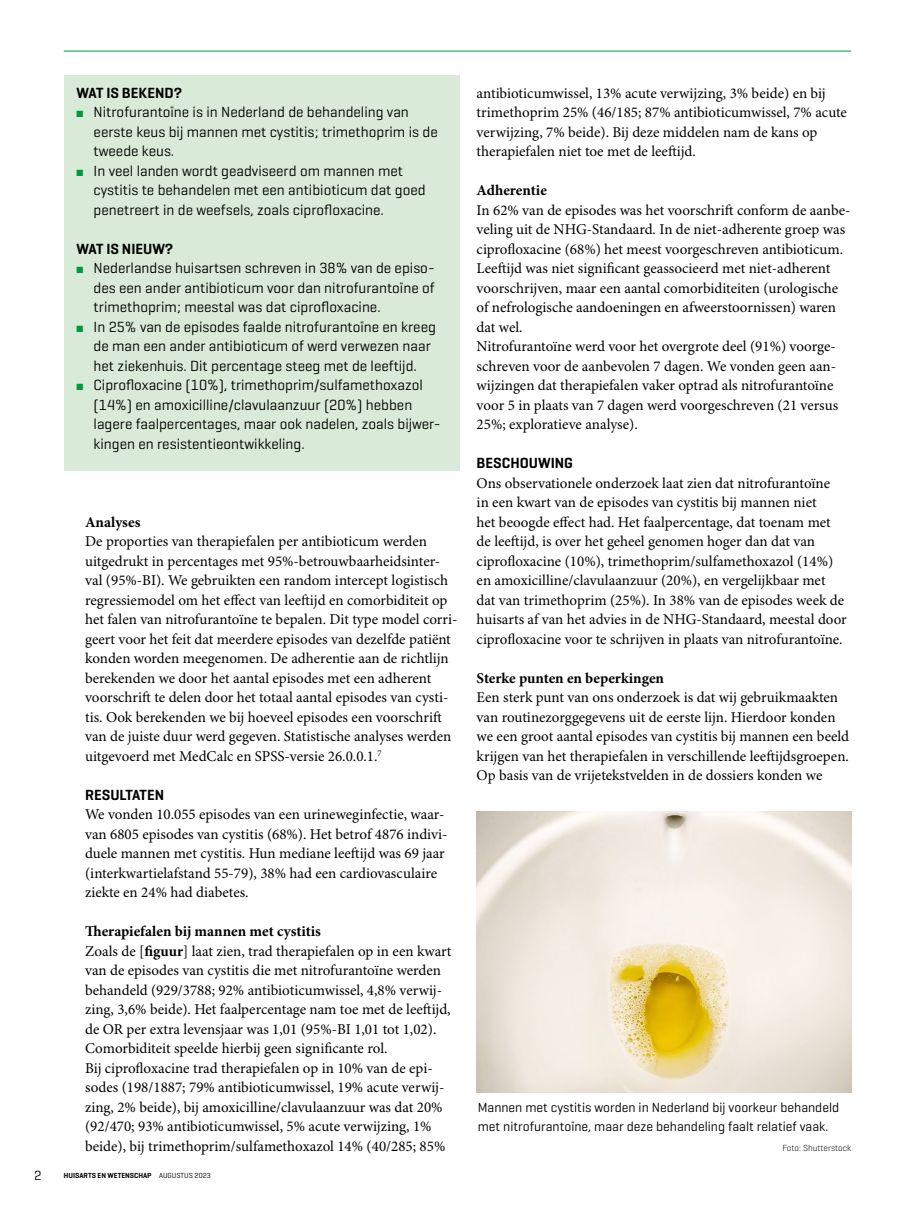
<style>
.page{position:relative;width:915px;height:1212px;background:#fff}
.page>*{position:absolute;margin:0;border:0;box-sizing:border-box;transform-origin:0 0}
.Para_broodtekst{font:15px/19.5px "Minion Pro";color:#000}
.t1{font:15px/19.5px "Geogrotesque";color:#000}
.SectionHeading_2_sub{font:700 15px "Minion Pro";letter-spacing:-.005em;color:#000}
.Box_Heading_kader_ko{font:600 15px "Geogrotesque";color:#000}
.SectionHeading_1_tus{font:600 15px "Geogrotesque";color:#000}
.Image_Caption_figuur{font:13.5px/19.5px "Geogrotesque";color:#000}
.Image_Caption_figuur-2{font:300 9px "Geogrotesque";color:#000}
.t2{font:600 7.5px "Geogrotesque";color:#000}
.t3{font:7.5px "Geogrotesque";color:#000}
.s1{color:#009a3c}
.s2{font-weight:700}
.s3{font-weight:400}
</style>
<div class="page">
<hr style="left:64px;top:51px;width:786px;height:1px;background:#009a3c">
<div style="left:64px;top:76px;width:395px;height:395px;background:#d9ebd8"></div>
<img style="left:476px;top:812px;width:374px;height:280px">
<p class="Box_Heading_kader_ko" style="left:77px;top:83px;width:107px">WAT IS BEKEND?</p>
<p class="t1" style="left:94px;top:102px;width:345px;text-indent:-17px"><span class="s1">■</span> N itrofurantoïne is in Nederland de behandeling van eerste keus bij mannen met cystitis; trimethoprim is de tweede keus.</p>
<p class="t1" style="left:94px;top:160px;width:333px;text-indent:-17px"><span class="s1">■</span> In veel landen wordt geadviseerd om mannen met cystitis te behandelen met een antibioticum dat goed penetreert in de weefsels, zoals ciprofloxacine.</p>
<p class="Box_Heading_kader_ko" style="left:77px;top:239px;width:98px">WAT IS NIEUW?</p>
<p class="t1" style="left:94px;top:258px;width:342px;text-align:justify;text-indent:-17px"><span class="s1">■</span> Nederlandse huisartsen schreven in 38% van de episo&shy;des een ander antibioticum voor dan nitrofurantoïne of trimethoprim; meestal was dat ciprofloxacine.</p>
<p class="t1" style="left:94px;top:316px;width:344px;text-indent:-17px"><span class="s1">■</span> In 25% van de episodes faalde nitrofurantoïne en kreeg de man een ander antibioticum of werd verwezen naar het ziekenhuis. Dit percentage steeg met de leeftijd.</p>
<p class="t1" style="left:94px;top:375px;width:348px;text-indent:-17px"><span class="s1">■</span> Ciprofloxacine (10%), trimethoprim/sulfamethoxazol (14%) en amoxicilline/clavulaanzuur (20%) hebben lagere faalpercentages, maar ook nadelen, zoals bijwer&shy;kingen en resistentieontwikkeling.</p>
<p class="SectionHeading_2_sub" style="left:85px;top:513px;width:57px">Analyses</p>
<p class="Para_broodtekst" style="left:85px;top:532px;width:374px">De proporties van therapiefalen per antibioticum werden uitgedrukt in percentages met 95%-betrouwbaarheidsinter&shy;val (95%-BI). We gebruikten een random intercept logistisch regressiemodel om het effect van leeftijd en comorbiditeit op het falen van nitrofurantoïne te bepalen. Dit type model corri&shy;geert voor het feit dat meerdere episodes van dezelfde patiënt konden worden meegenomen. De adherentie aan de richtlijn berekenden we door het aantal episodes met een adherent voorschrift te delen door het totaal aantal episodes van cysti&shy;tis. Ook berekenden we bij hoeveel episodes een voorschrift van de juiste duur werd gegeven. Statistische analyses werden uitgevoerd met MedCalc en SPSS-versie 26.0.0.1.<sup>7</sup></p>
<p class="SectionHeading_1_tus" style="left:85px;top:785px;width:80px">RESULTATEN</p>
<p class="Para_broodtekst" style="left:85px;top:805px;width:364px">We vonden 10.055 episodes van een urineweginfectie, waar&shy;van 6805 episodes van cystitis (68%). Het betrof 4876 indivi&shy;duele mannen met cystitis. Hun mediane leeftijd was 69 jaar (interkwartielafstand 55-79), 38% had een cardiovasculaire ziekte en 24% had diabetes.</p>
<p class="SectionHeading_2_sub" style="left:85px;top:923px;width:237px">Therapiefalen bij mannen met cystitis</p>
<p class="Para_broodtekst" style="left:85px;top:942px;width:367px">Zoals de [<span class="s2">figuur</span>] laat zien, trad therapiefalen op in een kwart van de episodes van cystitis die met nitrofurantoïne werden behandeld (929/3788; 92% antibioticumwissel, 4,8% verwij&shy;zing, 3,6% beide). Het faalpercentage nam toe met de leeftijd, de OR per extra levensjaar was 1,01 (95%-BI 1,01 tot 1,02).<br>Comorbiditeit speelde hierbij geen significante rol.</p>
<p class="Para_broodtekst" style="left:85px;top:1059px;width:361px">Bij ciprofloxacine trad therapiefalen op in 10% van de epi&shy;sodes (198/1887; 79% antibioticumwissel, 19% acute verwij&shy;zing, 2% beide), bij amoxicilline/clavulaanzuur was dat 20% (92/470; 93% antibioticumwissel, 5% acute verwijzing, 1% beide), bij trimethoprim/sulfamethoxazol 14% (40/285; 85%</p>
<p class="Image_Caption_figuur" style="left:34px;top:1165px;width:9px">2</p>
<p class="t3" style="left:159px;top:1171px;width:42px">maand 0000</p>
<p class="t2" style="left:64px;top:1171px;width:148px">HUISARTS EN WETENSCHAP <span class="s3">AUGUSTUS 2023</span></p>
<p class="Para_broodtekst" style="left:476px;top:84px;width:372px">antibioticumwissel, 13% acute verwijzing, 3% beide) en bij trimethoprim 25% (46/185; 87% antibioticumwissel, 7% acute verwijzing, 7% beide). Bij deze middelen nam de kans op therapiefalen niet toe met de leeftijd.</p>
<p class="SectionHeading_2_sub" style="left:476px;top:182px;width:72px">Adherentie</p>
<p class="Para_broodtekst" style="left:476px;top:201px;width:375px">In 62% van de episodes was het voorschrift conform de aanbe&shy;veling uit de NHG-Standaard. In de niet-adherente groep was ciprofloxacine (68%) het meest voorgeschreven antibioticum.<br>Leeftijd was niet significant geassocieerd met niet-adherent voorschrijven, maar een aantal comorbiditeiten (urologische of nefrologische aandoeningen en afweerstoornissen) waren dat wel.</p>
<p class="Para_broodtekst" style="left:476px;top:337px;width:363px">Nitrofurantoïne werd voor het overgrote deel (91%) voorge&shy;schreven voor de aanbevolen 7 dagen. We vonden geen aan&shy;wijzingen dat therapiefalen vaker optrad als nitrofurantoïne voor 5 in plaats van 7 dagen werd voorgeschreven (21 versus 25%; exploratieve analyse).</p>
<p class="SectionHeading_1_tus" style="left:476px;top:454px;width:98px">BESCHOUWING</p>
<p class="Para_broodtekst" style="left:476px;top:474px;width:371px">Ons observationele onderzoek laat zien dat nitrofurantoïne<br>in een kwart van de episodes van cystitis bij mannen niet<br>het beoogde effect had. Het faalpercentage, dat toenam met de leeftijd, is over het geheel genomen hoger dan dat van ciprofloxacine (10%), trimethoprim/sulfamethoxazol (14%) en amoxicilline/clavulaanzuur (20%), en vergelijkbaar met dat van trimethoprim (25%). In 38% van de episodes week de huisarts af van het advies in de NHG-Standaard, meestal door ciprofloxacine voor te schrijven in plaats van nitrofurantoïne.</p>
<p class="SectionHeading_2_sub" style="left:476px;top:669px;width:189px">Sterke punten en beperkingen</p>
<p class="Para_broodtekst" style="left:476px;top:688px;width:374px">Een sterk punt van ons onderzoek is dat wij gebruikmaakten van routinezorggegevens uit de eerste lijn. Hierdoor konden we een groot aantal episodes van cystitis bij mannen een beeld krijgen van het therapiefalen in verschillende leeftijdsgroepen.<br>Op basis van de vrijetekstvelden in de dossiers konden we</p>
<p class="Image_Caption_figuur" style="left:477px;top:1097px;width:363px">Mannen met cystitis worden in Nederland bij voorkeur behandeld met nitrofurantoïne, maar deze behandeling faalt relatief vaak.</p>
<p class="Image_Caption_figuur-2" style="left:782px;top:1142px;width:70px">Foto: Shutterstock</p>
</div>
